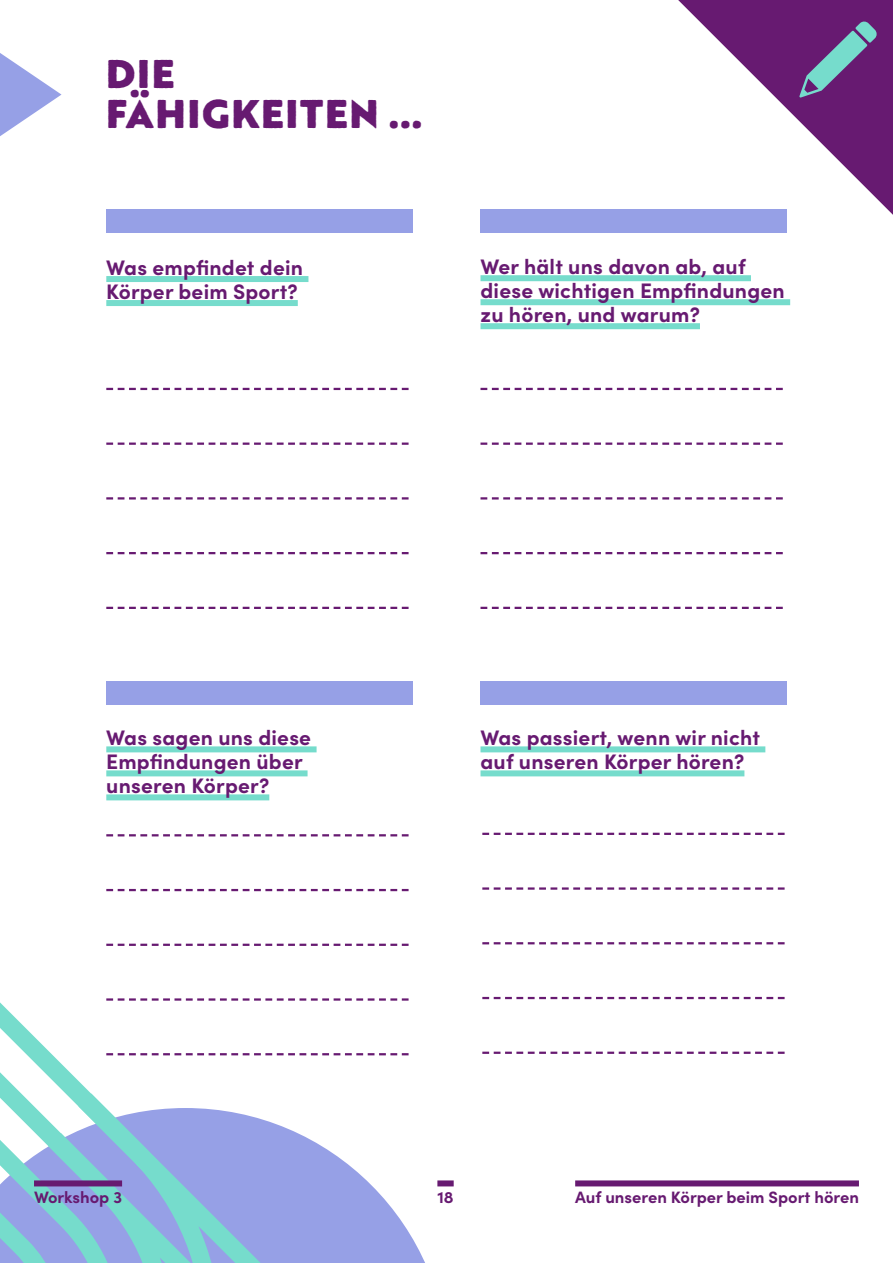
<style>
.page{position:relative;width:893px;height:1263px;background:#fff}
.page>*{position:absolute;margin:0;border:0;box-sizing:border-box;transform-origin:0 0}
.t1{font:900 39px/40.5px "Brother 1816 Printed";letter-spacing:.04em;color:#671a71}
.t2{font:700 21px/24px "Sofia Pro";letter-spacing:.01em;color:#671a71}
.t3{font:700 16.5px "Sofia Pro";color:#671a71}
</style>
<div class="page">
<svg style="left:0;top:53px;width:62px;height:83px"></svg>
<svg style="left:678px;top:0;width:215px;height:215px"></svg>
<svg style="left:799px;top:21px;width:78px;height:77px;background:#6b528b"></svg>
<div style="left:106px;top:210px;width:306px;height:23px;background:#96a0e6"></div>
<div style="left:106px;top:681px;width:306px;height:23px;background:#96a0e6"></div>
<div style="left:480px;top:210px;width:307px;height:23px;background:#96a0e6"></div>
<div style="left:480px;top:681px;width:307px;height:23px;background:#96a0e6"></div>
<div style="left:106px;top:276px;width:202px;height:6px;background:#76dccc"></div>
<div style="left:106px;top:300px;width:192px;height:6px;background:#76dccc"></div>
<div style="left:106px;top:746px;width:211px;height:6px;background:#76dccc"></div>
<div style="left:106px;top:770px;width:202px;height:6px;background:#76dccc"></div>
<div style="left:480px;top:275px;width:271px;height:6px;background:#76dccc"></div>
<div style="left:480px;top:299px;width:310px;height:6px;background:#76dccc"></div>
<div style="left:480px;top:323px;width:220px;height:6px;background:#76dccc"></div>
<div style="left:480px;top:746px;width:285px;height:6px;background:#76dccc"></div>
<div style="left:480px;top:770px;width:264px;height:6px;background:#76dccc"></div>
<svg style="left:0;top:774px;width:597px;height:489px"></svg>
<svg style="left:106px;top:442px;width:303px;height:3px"></svg>
<svg style="left:106px;top:388px;width:303px;height:2px"></svg>
<svg style="left:106px;top:497px;width:303px;height:2px"></svg>
<svg style="left:106px;top:552px;width:303px;height:2px"></svg>
<svg style="left:106px;top:607px;width:303px;height:2px"></svg>
<svg style="left:106px;top:889px;width:303px;height:2px"></svg>
<svg style="left:106px;top:834px;width:303px;height:2px"></svg>
<svg style="left:106px;top:944px;width:303px;height:2px"></svg>
<svg style="left:106px;top:998px;width:303px;height:3px"></svg>
<svg style="left:106px;top:1053px;width:303px;height:2px"></svg>
<svg style="left:482px;top:887px;width:303px;height:3px"></svg>
<svg style="left:482px;top:833px;width:303px;height:2px"></svg>
<svg style="left:482px;top:942px;width:303px;height:2px"></svg>
<svg style="left:482px;top:997px;width:303px;height:2px"></svg>
<svg style="left:482px;top:1052px;width:303px;height:2px"></svg>
<svg style="left:480px;top:442px;width:303px;height:3px"></svg>
<svg style="left:480px;top:388px;width:303px;height:2px"></svg>
<svg style="left:480px;top:497px;width:303px;height:2px"></svg>
<svg style="left:480px;top:552px;width:303px;height:2px"></svg>
<svg style="left:480px;top:607px;width:303px;height:2px"></svg>
<div style="left:34px;top:1180px;width:88px;height:6px;background:#671a71"></div>
<div style="left:575px;top:1180px;width:284px;height:6px;background:#671a71"></div>
<div style="left:437px;top:1180px;width:17px;height:6px;background:#671a71"></div>
<h1 class="t1" style="left:106px;top:52px;width:318px">DIE<br>FÄHIGKEITEN …</h1>
<p class="t2" style="left:106px;top:253px;width:198px">Was empfindet dein<br>Körper beim Sport?</p>
<p class="t2" style="left:480px;top:253px;width:306px">Wer hält uns davon ab, auf diese wichtigen Empfindungen zu hören, und warum?</p>
<p class="t2" style="left:106px;top:724px;width:206px">Was sagen uns diese<br>Empfindungen über unseren Körper?</p>
<p class="t2" style="left:480px;top:724px;width:281px">Was passiert, wenn wir nicht auf unseren Körper hören?</p>
<p class="t3" style="left:34px;top:1185px;width:90px">Workshop 3</p>
<p class="t3" style="left:437px;top:1185px;width:18px">18</p>
<p class="t3" style="left:575px;top:1185px;width:285px">Auf unseren Körper beim Sport hören</p>
</div>
